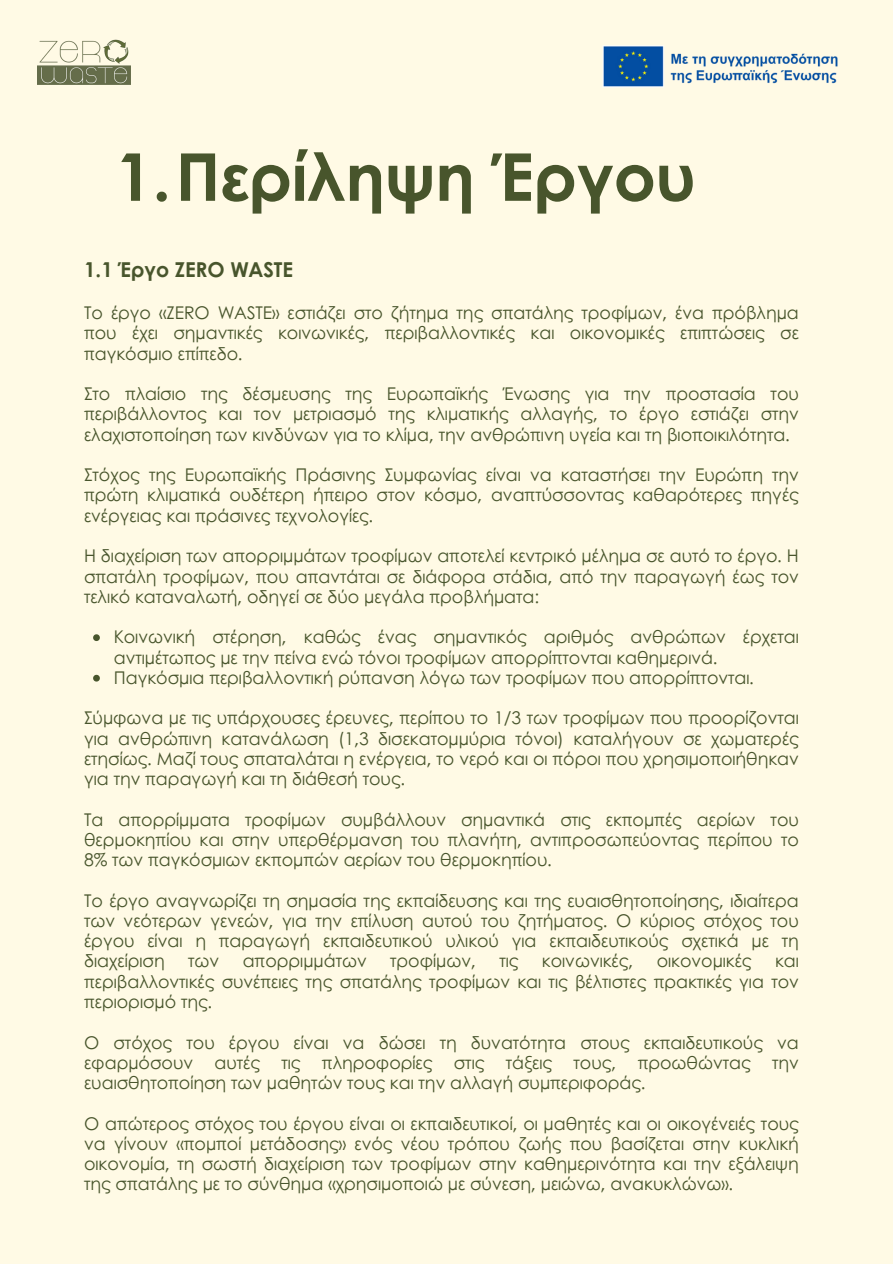
<style>
.page{position:relative;width:893px;height:1264px;background:#fff}
.page>*{position:absolute;margin:0;border:0;box-sizing:border-box;transform-origin:0 0}
.t1{font:700 65.85px "Century Gothic";color:#48552c}
.t2{font:700 20.55px "Century Gothic";color:#48552c}
.t3{font:17.55px/20.2px "Century Gothic";color:#48552c;text-align:justify}
</style>
<div class="page">
<div style="left:0;top:0;width:892px;height:1263px;background:#fffae5"></div>
<img style="left:38px;top:39px;width:92px;height:46px">
<svg style="left:93px;top:634px;width:7px;height:7px"></svg>
<svg style="left:93px;top:674px;width:7px;height:7px"></svg>
<img style="left:602px;top:45px;width:236px;height:43px">
<p class="t1" style="left:116px;top:127px;width:581px">1.Περίληψη Έργου</p>
<p class="t2" style="left:84px;top:254px;width:210px">1.1 Έργο ZERO WASTE</p>
<p class="t3" style="left:84px;top:302px;width:716px">Το έργο «ZERO WASTE» εστιάζει στο ζήτημα της σπατάλης τροφίμων, ένα πρόβλημα που έχει σημαντικές κοινωνικές, περιβαλλοντικές και οικονομικές επιπτώσεις σε παγκόσμιο επίπεδο.</p>
<p class="t3" style="left:84px;top:383px;width:716px">Στο πλαίσιο της δέσμευσης της Ευρωπαϊκής Ένωσης για την προστασία του περιβάλλοντος και τον μετριασμό της κλιματικής αλλαγής, το έργο εστιάζει στην ελαχιστοποίηση των κινδύνων για το κλίμα, την ανθρώπινη υγεία και τη βιοποικιλότητα.</p>
<p class="t3" style="left:84px;top:464px;width:716px">Στόχος της Ευρωπαϊκής Πράσινης Συμφωνίας είναι να καταστήσει την Ευρώπη την πρώτη κλιματικά ουδέτερη ήπειρο στον κόσμο, αναπτύσσοντας καθαρότερες πηγές ενέργειας και πράσινες τεχνολογίες.</p>
<p class="t3" style="left:84px;top:545px;width:716px">Η διαχείριση των απορριμμάτων τροφίμων αποτελεί κεντρικό μέλημα σε αυτό το έργο. Η σπατάλη τροφίμων, που απαντάται σε διάφορα στάδια, από την παραγωγή έως τον τελικό καταναλωτή, οδηγεί σε δύο μεγάλα προβλήματα:</p>
<p class="t3" style="left:114px;top:626px;width:686px">Κοινωνική στέρηση, καθώς ένας σημαντικός αριθμός ανθρώπων έρχεται αντιμέτωπος με την πείνα ενώ τόνοι τροφίμων απορρίπτονται καθημερινά.</p>
<p class="t3" style="left:114px;top:666px;width:641px">Παγκόσμια περιβαλλοντική ρύπανση λόγω των τροφίμων που απορρίπτονται.</p>
<p class="t3" style="left:84px;top:707px;width:716px">Σύμφωνα με τις υπάρχουσες έρευνες, περίπου το 1/3 των τροφίμων που προορίζονται για ανθρώπινη κατανάλωση (1,3 δισεκατομμύρια τόνοι) καταλήγουν σε χωματερές ετησίως. Μαζί τους σπαταλάται η ενέργεια, το νερό και οι πόροι που χρησιμοποιήθηκαν για την παραγωγή και τη διάθεσή τους.</p>
<p class="t3" style="left:84px;top:808px;width:716px">Τα απορρίμματα τροφίμων συμβάλλουν σημαντικά στις εκπομπές αερίων του θερμοκηπίου και στην υπερθέρμανση του πλανήτη, αντιπροσωπεύοντας περίπου το 8% των παγκόσμιων εκπομπών αερίων του θερμοκηπίου.</p>
<p class="t3" style="left:84px;top:889px;width:716px">Το έργο αναγνωρίζει τη σημασία της εκπαίδευσης και της ευαισθητοποίησης, ιδιαίτερα των νεότερων γενεών, για την επίλυση αυτού του ζητήματος. Ο κύριος στόχος του έργου είναι η παραγωγή εκπαιδευτικού υλικού για εκπαιδευτικούς σχετικά με τη διαχείριση</p>
<p class="t3" style="left:188px;top:950px;width:33px">των</p>
<p class="t3" style="left:243px;top:950px;width:126px">απορριμμάτων</p>
<p class="t3" style="left:390px;top:950px;width:87px">τροφίμων,</p>
<p class="t3" style="left:499px;top:950px;width:21px">τις</p>
<p class="t3" style="left:542px;top:950px;width:93px">κοινωνικές,</p>
<p class="t3" style="left:656px;top:950px;width:96px">οικονομικές</p>
<p class="t3" style="left:84px;top:950px;width:716px;text-indent:690px">και περιβαλλοντικές συνέπειες της σπατάλης τροφίμων και τις βέλτιστες πρακτικές για τον περιορισμό της.</p>
<p class="t3" style="left:84px;top:1031px;width:716px">Ο στόχος του έργου είναι να δώσει τη δυνατότητα στους εκπαιδευτικούς να εφαρμόσουν αυτές τις πληροφορίες στις τάξεις τους, προωθώντας την ευαισθητοποίηση των μαθητών τους και την αλλαγή συμπεριφοράς.</p>
<p class="t3" style="left:84px;top:1112px;width:716px">Ο απώτερος στόχος του έργου είναι οι εκπαιδευτικοί, οι μαθητές και οι οικογένειές τους να γίνουν «πομποί μετάδοσης» ενός νέου τρόπου ζωής που βασίζεται στην κυκλική οικονομία, τη σωστή διαχείριση των τροφίμων στην καθημερινότητα και την εξάλειψη της σπατάλης με το σύνθημα «χρησιμοποιώ με σύνεση, μειώνω, ανακυκλώνω».</p>
</div>
